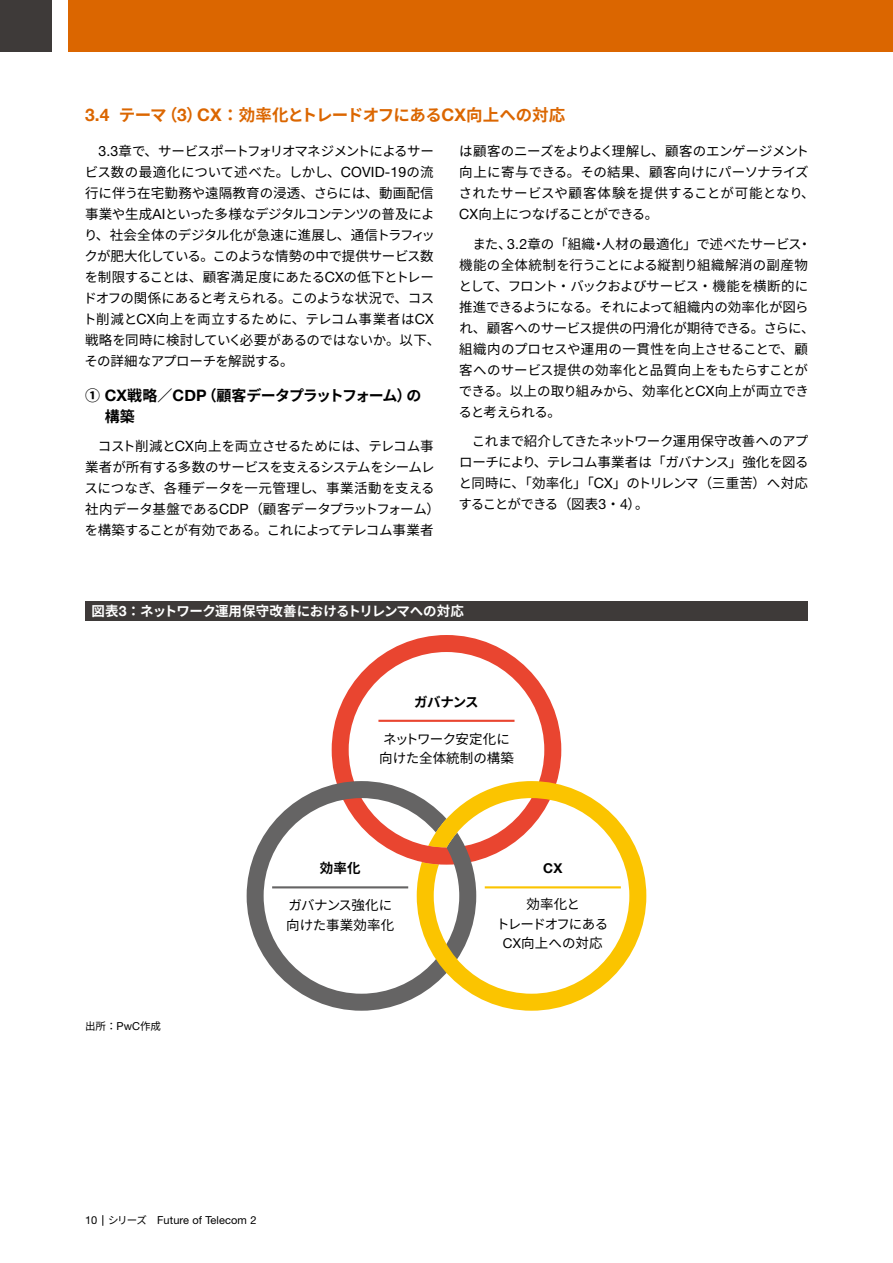
<style>
.page{position:relative;width:893px;height:1263px;background:#fff}
.page>*{position:absolute;margin:0;border:0;box-sizing:border-box;transform-origin:0 0}
.t1{font:700 16.5px "Noto Sans CJ Kjp";letter-spacing:-.04em;color:#db6600}
.t2{font:700 15px/21px "Noto Sans CJ Kjp";letter-spacing:-.08em;color:#000}
.t3{font:13.5px/21px "Noto Sans CJ Kjp";letter-spacing:-.015em;color:#000}
.t4{font:700 13.5px "Noto Sans CJ Kjp";letter-spacing:-.03em;color:#fff}
.t5{font:700 13.5px "Noto Sans CJ Kjp";letter-spacing:-.025em;color:#000}
.t6{font:700 13.5px "Helvetica Neue";color:#000}
.t7{font:10.95px "Helvetica Neue LT Std";letter-spacing:.01em;color:#000}
.t8{font:10.5px "Noto Sans CJ Kjp";color:#000}
.s1{font-family:"Helvetica Neue";font-size:17.4px}
.s2{font-family:"Helvetica Neue LT Std";font-size:14.1px}
.s3{font-family:"Helvetica Neue";font-size:15.75px}
.s4{font-family:"Helvetica Neue";font-size:14.1px}
.s5{font-family:"Helvetica Neue LT Std";font-size:10.95px}
.s6{font-family:"Noto Sans CJ Kjp";font-size:10.5px}
.s7{font-family:"Helvetica Neue"}
</style>
<div class="page">
<div style="left:0;top:0;width:51px;height:51px;background:#3e3a39"></div>
<div style="left:68px;top:0;width:825px;height:51px;background:#db6600"></div>
<div style="left:85px;top:602px;width:723px;height:19px;background:#3e3a39"></div>
<svg style="left:332px;top:635px;width:229px;height:146px"></svg>
<hr style="left:378px;top:720px;width:136px;height:2px;background:#e94530">
<svg style="left:247px;top:781px;width:170px;height:230px"></svg>
<svg style="left:417px;top:781px;width:229px;height:230px"></svg>
<svg style="left:436px;top:819px;width:21px;height:29px"></svg>
<svg style="left:422px;top:846px;width:24px;height:18px"></svg>
<p class="t1" style="left:85px;top:105px;width:482px"><span class="s1">3.4</span> テーマ（<span class="s1">3</span>）<span class="s1">CX</span>：効率化とトレードオフにある<span class="s1">CX</span>向上への対応</p>
<p class="t3" style="left:83px;top:141px;width:359px;text-indent:16px"><span class="s2">3.3</span>章で、サービスポートフォリオマネジメントによるサービス数の最適化について述べた。しかし、<span class="s2">COVID-19</span>の流行に伴う在宅勤務や遠隔教育の浸透、さらには、動画配信事業や生成<span class="s2">AI</span>といった多様なデジタルコンテンツの普及により、社会全体のデジタル化が急速に進展し、通信トラフィックが肥大化している。このような情勢の中で提供サービス数を制限することは、顧客満足度にあたる<span class="s2">CX</span>の低下とトレードオフの関係にあると考えられる。このような状況で、コスト削減と<span class="s2">CX</span>向上を両立するために、テレコム事業者は<span class="s2">CX</span>戦略を同時に検討していく必要があるのではないか。以下、その詳細なアプローチを解説する。</p>
<p class="t2" style="left:105px;top:386px;width:318px;text-indent:-20px">① <span class="s3">CX</span>戦略／<span class="s3">CDP</span>（顧客データプラットフォーム）の構築</p>
<p class="t3" style="left:84px;top:435px;width:357px;text-align:center">コスト削減と<span class="s2">CX</span>向上を両立させるためには、テレコム事<br>業者が所有する多数のサービスを支えるシステムをシームレスにつなぎ、各種データを一元管理し、事業活動を支える社内データ基盤である<span class="s2">CDP</span>（顧客データプラットフォーム）を構築することが有効である。これによってテレコム事業者</p>
<p class="t3" style="left:459px;top:141px;width:357px">は顧客のニーズをよりよく理解し、顧客のエンゲージメント向上に寄与できる。その結果、顧客向けにパーソナライズされたサービスや顧客体験を提供することが可能となり、<br><span class="s2">CX</span>向上につなげることができる。</p>
<p class="t3" style="left:459px;top:234px;width:357px;text-indent:14px">また、<span class="s2">3.2</span>章の「組織・人材の最適化」で述べたサービス・機能の全体統制を行うことによる縦割り組織解消の副産物として、フロント・バックおよびサービス・機能を横断的に推進できるようになる。それによって組織内の効率化が図られ、顧客へのサービス提供の円滑化が期待できる。さらに、組織内のプロセスや運用の一貫性を向上させることで、顧客へのサービス提供の効率化と品質向上をもたらすことができる。以上の取り組みから、効率化と<span class="s2">CX</span>向上が両立できると考えられる。</p>
<p class="t3" style="left:458px;top:431px;width:352px;text-align:justify;text-indent:13px">これまで紹介してきたネットワーク運用保守改善へのアプローチにより、テレコム事業者は「ガバナンス」強化を図ると同時に、「効率化」「<span class="s2">CX</span>」のトリレンマ（三重苦）へ対応することができる（図表<span class="s2">3</span>・<span class="s2">4</span>）。</p>
<p class="t4" style="left:91px;top:604px;width:374px">図表<span class="s4">3</span>：ネットワーク運用保守改善におけるトリレンマへの対応</p>
<p class="t5" style="left:414px;top:694px;width:66px">ガバナンス</p>
<p class="t3" style="left:379px;top:729px;width:136px;line-height:19.5px;text-align:center">ネットワーク安定化に向けた全体統制の構築</p>
<p class="t8" style="left:85px;top:1020px;width:77px">出所：<span class="s5">PwC</span>作成</p>
<p class="t5" style="left:320px;top:861px;width:42px">効率化</p>
<p class="t3" style="left:286px;top:896px;width:110px;line-height:19.5px">ガバナンス強化に向けた事業効率化</p>
<p class="t7" style="left:85px;top:1214px;width:173px">10 <span class="s6">シリーズ　</span>Future of Telecom 2</p>
<p class="t6" style="left:543px;top:858px;width:21px">CX</p>
<p class="t3" style="left:496px;top:895px;width:114px;line-height:19.5px;text-align:center">効率化と<br>トレードオフにある<br><span class="s7">CX</span>向上への対応</p>
</div>
